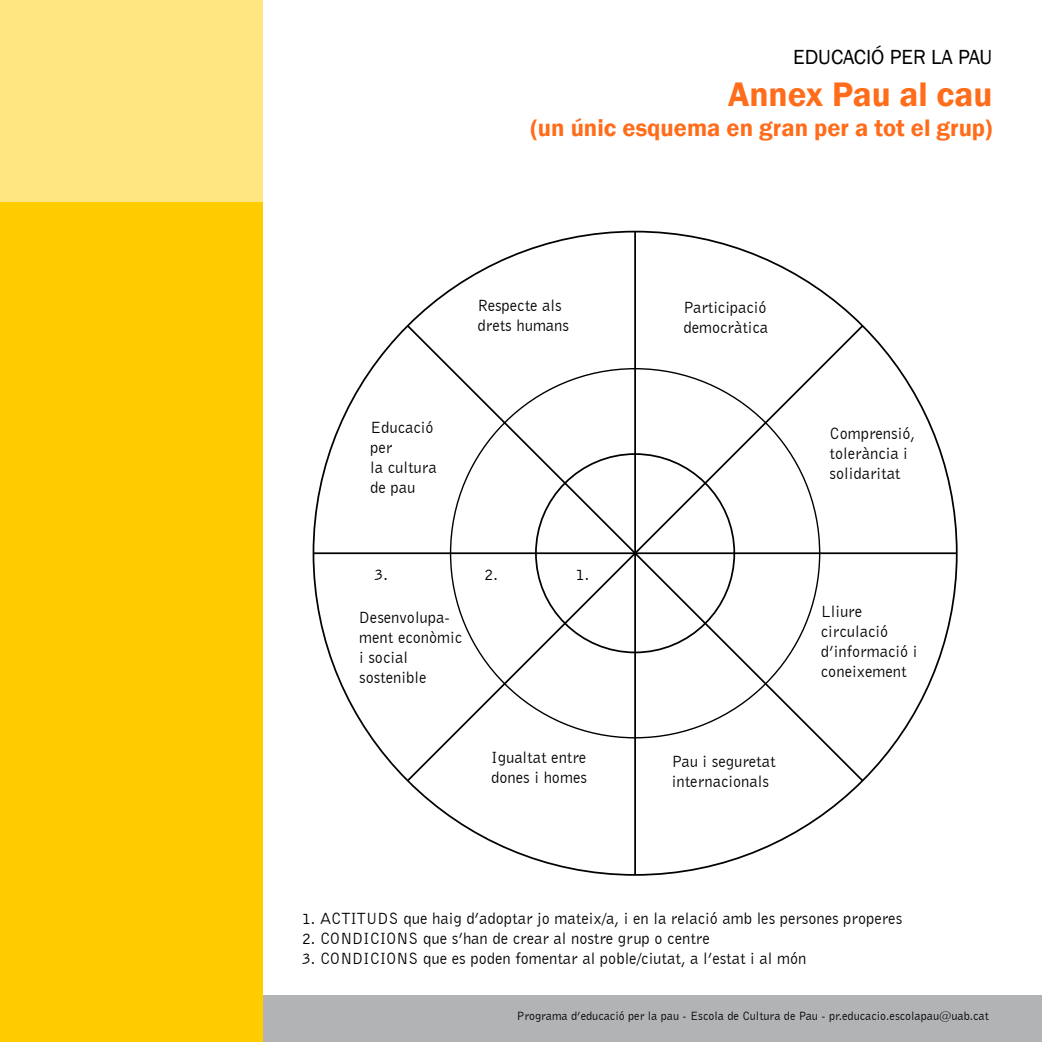
<style>
.page{position:relative;width:1042px;height:1042px;background:#fff}
.page>*{position:absolute;margin:0;border:0;box-sizing:border-box;transform-origin:0 0}
.t1{font:600 35px "Franklin Gothic";color:#ff6c1a}
.t2{font:600 24.5px "Franklin Gothic";color:#ff6c1a}
.t3{font:21px "Franklin Gothic";color:#000}
.t4{font:16.62px/19.9px "Bell Gothic BT";color:#000}
.t5{font:12.25px "Bell Gothic BT";color:#000}
</style>
<div class="page">
<div style="left:163px;top:995px;width:879px;height:47px;background:#b1b3b4"></div>
<div style="left:0;top:197px;width:262px;height:845px;background:#fc0"></div>
<div style="left:0;top:0;width:262px;height:202px;background:#ffe681"></div>
<hr style="left:313px;top:552px;width:644px;height:2px;background:#000">
<hr style="left:634px;top:231px;width:2px;height:644px;background:#000">
<svg style="left:405px;top:323px;width:460px;height:460px"></svg>
<p class="t3" style="left:793px;top:44px;width:201px">EDUCACIÓ PER LA PAU</p>
<h1 class="t1" style="left:728px;top:73px;width:266px">Annex Pau al cau</h1>
<h2 class="t2" style="left:531px;top:112px;width:463px">(un únic esquema en gran per a tot el grup)</h2>
<p class="t4" style="left:370px;top:417px;width:68px">Educació per<br>la cultura de pau</p>
<p class="t4" style="left:477px;top:295px;width:93px">Respecte als drets humans</p>
<p class="t4" style="left:683px;top:297px;width:86px">Participació democràtica</p>
<p class="t4" style="left:374px;top:563px;width:15px">3.</p>
<p class="t4" style="left:484px;top:563px;width:15px">2.</p>
<p class="t4" style="left:575px;top:563px;width:15px">1.</p>
<p class="t4" style="left:359px;top:607px;width:104px">Desenvolupa&shy;ment econòmic i social sostenible</p>
<p class="t4" style="left:491px;top:747px;width:97px">Igualtat entre dones i homes</p>
<p class="t4" style="left:672px;top:751px;width:105px">Pau i seguretat internacionals</p>
<p class="t4" style="left:829px;top:423px;width:87px">Comprensió, tolerància i solidaritat</p>
<p class="t4" style="left:821px;top:601px;width:98px">Lliure circulació d’informació i coneixement</p>
<p class="t4" style="left:302px;top:908px;width:602px">1. ACTITUDS que haig d’adoptar jo mateix/a, i en la relació amb les persones properes</p>
<p class="t4" style="left:302px;top:928px;width:409px">2. CONDICIONS que s’han de crear al nostre grup o centre</p>
<p class="t4" style="left:302px;top:948px;width:506px">3. CONDICIONS que es poden fomentar al poble/ciutat, a l’estat i al món</p>
<p class="t5" style="left:517px;top:1008px;width:473px">Programa d’educació per la pau - Escola de Cultura de Pau - pr.educacio.escolapau@uab.cat</p>
</div>
